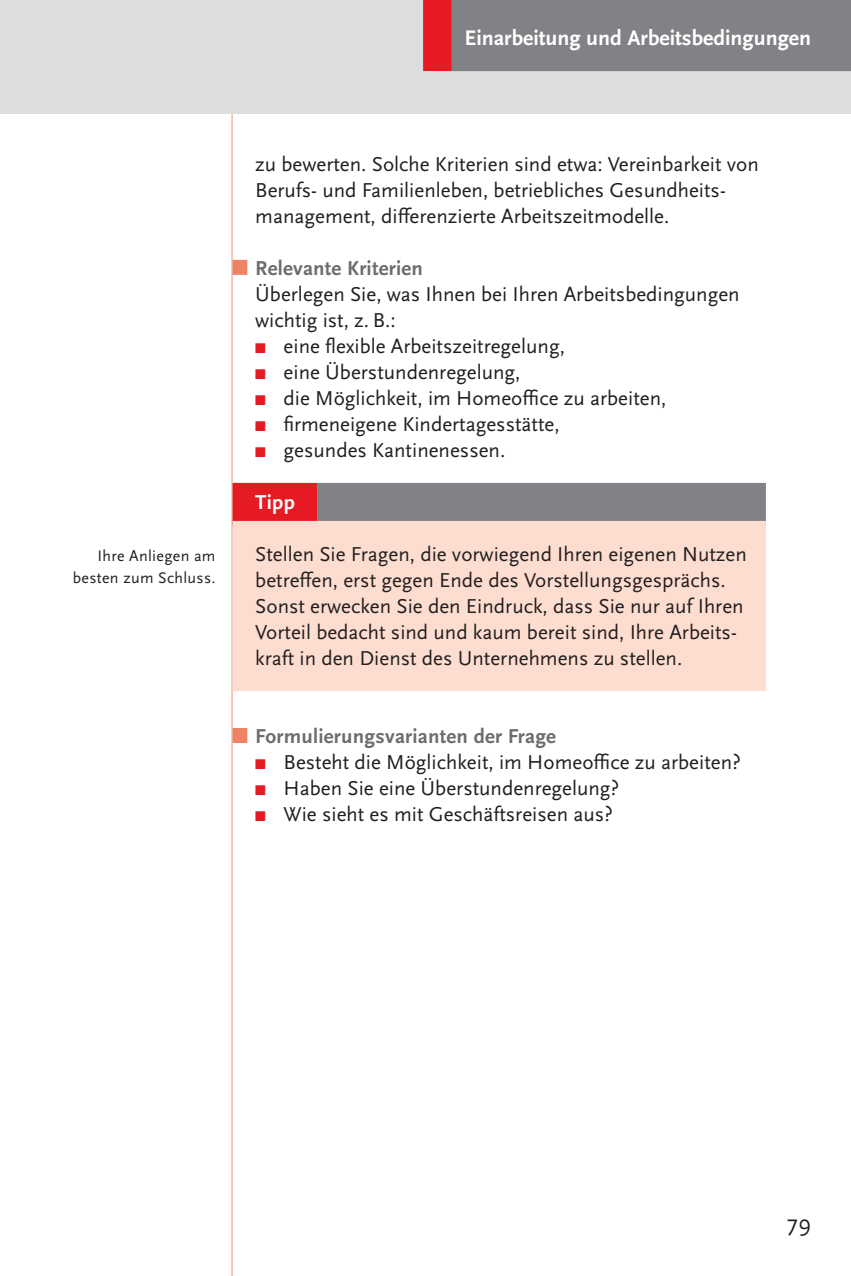
<style>
.page{position:relative;width:851px;height:1276px;background:#fff}
.page>*{position:absolute;margin:0;border:0;box-sizing:border-box;transform-origin:0 0}
.t1{font:24px "Scala Sans Pro";color:#231f20}
.t2{font:700 22px "Scala Sans Pro";color:#fff}
.t3{font:21px/26px "Scala Sans Pro";color:#231f20}
.t4{font:700 21px "Scala Sans Pro";letter-spacing:.01em;color:#6c6d70}
.t5{font:700 21px "Scala Sans Pro";color:#fff}
.t6{font:16px/22px "Scala Sans Pro";letter-spacing:.02em;color:#231f20;text-align:right}
.s1{color:#e51a23}
</style>
<div class="page">
<hr style="left:0;top:113px;width:850px;height:1px;background:#d1d2d4">
<hr style="left:231px;top:113px;width:1px;height:1163px;background:#f19478">
<div style="left:1px;top:0;width:849px;height:113px;background:#dcdddf"></div>
<div style="left:423px;top:0;width:427px;height:71px;background:#e51a23"></div>
<div style="left:451px;top:0;width:399px;height:71px;background:#808285"></div>
<div style="left:232px;top:260px;width:15px;height:15px;background:#ef8164"></div>
<div style="left:232px;top:483px;width:85px;height:43px;background:#e51a23"></div>
<div style="left:317px;top:483px;width:448px;height:43px;background:#808285"></div>
<div style="left:232px;top:521px;width:533px;height:170px;background:#fdddcf"></div>
<div style="left:232px;top:728px;width:15px;height:15px;background:#ef8164"></div>
<p class="t2" style="left:464px;top:23px;width:348px">Einarbeitung und Arbeitsbedingungen</p>
<p class="t6" style="left:73px;top:544px;width:144px">Ihre Anliegen am besten zum Schluss.</p>
<p class="t3" style="left:255px;top:150px;width:505px">zu bewerten. Solche Kriterien sind etwa: Vereinbarkeit von<br>Berufs- und Familienleben, betriebliches Gesund heits - management, differenzierte Arbeitszeit modelle.</p>
<p class="t4" style="left:255px;top:253px;width:169px">Relevante Kriterien</p>
<p class="t3" style="left:255px;top:280px;width:486px">Überlegen Sie, was Ihnen bei Ihren Arbeitsbedingungen wichtig ist, z. B.:</p>
<p class="t3" style="left:255px;top:332px;width:311px"><span class="s1">■</span> eine flexible Arbeitszeitregelung,</p>
<p class="t3" style="left:255px;top:358px;width:267px"><span class="s1">■</span> eine Überstundenregelung,</p>
<p class="t3" style="left:255px;top:384px;width:412px"><span class="s1">■</span> die Möglichkeit, im Homeoffice zu arbeiten,</p>
<p class="t3" style="left:255px;top:410px;width:306px"><span class="s1">■</span> firmeneigene Kindertagesstätte,</p>
<p class="t3" style="left:255px;top:436px;width:251px"><span class="s1">■</span> gesundes Kantinenessen.</p>
<p class="t5" style="left:255px;top:487px;width:41px">Tipp</p>
<p class="t3" style="left:255px;top:540px;width:493px">Stellen Sie Fragen, die vorwiegend Ihren eigenen Nutzen betreffen, erst gegen Ende des Vorstellungsgesprächs.<br>Sonst erwecken Sie den Eindruck, dass Sie nur auf Ihren Vorteil bedacht sind und kaum bereit sind, Ihre Arbeits&shy;kraft in den Dienst des Unternehmens zu stellen.</p>
<p class="t4" style="left:255px;top:721px;width:302px">Formulierungsvarianten der Frage</p>
<p class="t3" style="left:255px;top:748px;width:487px"><span class="s1">■</span> Besteht die Möglichkeit, im Homeoffice zu arbeiten?</p>
<p class="t3" style="left:255px;top:774px;width:365px"><span class="s1">■</span> Haben Sie eine Überstundenregelung?</p>
<p class="t3" style="left:255px;top:800px;width:359px"><span class="s1">■</span> Wie sieht es mit Geschäftsreisen aus?</p>
<p class="t1" style="left:786px;top:1206px;width:26px">79</p>
</div>
